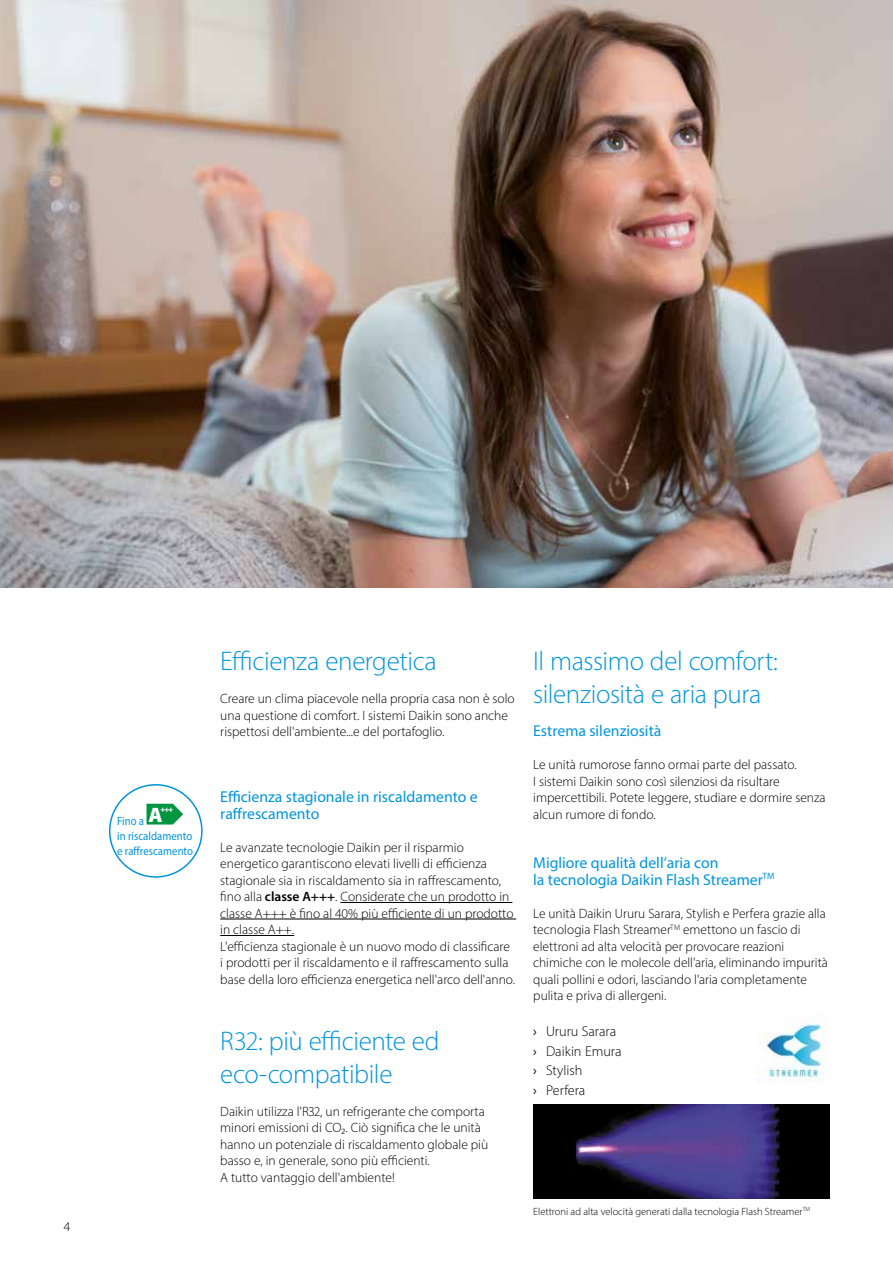
<style>
.page{position:relative;width:893px;height:1263px;background:#fff}
.page>*{position:absolute;margin:0;border:0;box-sizing:border-box;transform-origin:0 0}
.t1{font:300 27px/33px "Myriad Pro";letter-spacing:-.015em;color:#0095db}
.t2{font:15.75px/16.5px "Myriad Pro";color:#0095db}
.t3{font:300 14.25px/19.5px "Myriad Pro";color:#000}
.t4{font:300 13.5px/16.5px "Myriad Pro";color:#000}
.t5{font:12px/15px "Myriad Pro";color:#0095db;scale:.9 1}
.t6{font:300 10.5px "Myriad Pro";color:#000}
.t7{font:900 8.1px "Myriad Pro";color:#fff}
.s1{font-weight:600}
.s2{font-weight:400}
</style>
<div class="page">
<hr style="left:340px;top:902px;width:172px;height:1px;background:#000">
<hr style="left:220px;top:919px;width:296px;height:1px;background:#000">
<hr style="left:220px;top:935px;width:74px;height:1px;background:#000">
<img style="left:0;top:0;width:893px;height:588px">
<div style="left:109px;top:784px;width:94px;height:94px;border:2px solid #0095db;border-radius:50%"></div>
<svg style="left:147px;top:804px;width:36px;height:20px"></svg>
<img style="left:533px;top:1104px;width:296px;height:94px">
<img style="left:757px;top:1022px;width:69px;height:61px">
<p class="t4" style="left:64px;top:1218px;width:8px">4</p>
<p class="t5" style="left:117px;top:813px;width:52px">Fino a <sup>A</sup></p>
<p class="t7" style="left:161px;top:804px;width:14px">+++</p>
<p class="t5" style="left:117px;top:828px;width:86px">in riscaldamento e raffrescamento</p>
<h1 class="t1" style="left:220px;top:644px;width:218px">Efficienza energetica</h1>
<p class="t4" style="left:220px;top:690px;width:296px">Creare un clima piacevole nella propria casa non è solo una questione di comfort. I sistemi Daikin sono anche rispettosi dell'ambiente...e del portafoglio.</p>
<p class="t2" style="left:220px;top:788px;width:259px">Efficienza stagionale in riscaldamento e raffrescamento</p>
<p class="t4" style="left:220px;top:839px;width:296px">Le avanzate tecnologie Daikin per il risparmio energetico garantiscono elevati livelli di efficienza stagionale sia in riscaldamento sia in raffrescamento, fino alla <span class="s1">classe A+++</span>. Considerate che un prodotto in classe A+++ è fino al 40% più efficiente di un prodotto in classe A++.<br>L'efficienza stagionale è un nuovo modo di classificare i prodotti per il riscaldamento e il raffrescamento sulla base della loro efficienza energetica nell'arco dell'anno.</p>
<h1 class="t1" style="left:220px;top:1024px;width:221px">R32: più efficiente ed eco-compatibile</h1>
<p class="t4" style="left:220px;top:1103px;width:269px">Daikin utilizza l'R32, un refrigerante che comporta minori emissioni di CO2. Ciò significa che le unità hanno un potenziale di riscaldamento globale più basso e, in generale, sono più efficienti.<br>A tutto vantaggio dell'ambiente!</p>
<h1 class="t1" style="left:533px;top:644px;width:246px">Il massimo del comfort: silenziosità e aria pura</h1>
<p class="t2" style="left:533px;top:722px;width:130px">Estrema silenziosità</p>
<p class="t4" style="left:533px;top:756px;width:294px">Le unità rumorose fanno ormai parte del passato.<br>I sistemi Daikin sono così silenziosi da risultare impercettibili. Potete leggere, studiare e dormire senza alcun rumore di fondo.</p>
<p class="t2" style="left:533px;top:854px;width:243px">Migliore qualità dell’aria con<br>la tecnologia Daikin Flash Streamer<sup>TM</sup></p>
<p class="t4" style="left:533px;top:905px;width:296px">Le unità Daikin Ururu Sarara, Stylish e Perfera grazie alla tecnologia Flash Streamer<sup>TM</sup> emettono un fascio di elettroni ad alta velocità per provocare reazioni chimiche con le molecole dell'aria, eliminando impurità quali pollini e odori, lasciando l'aria completamente pulita e priva di allergeni.</p>
<p class="t3" style="left:533px;top:1021px;width:90px"><span class="s2">›</span> Ururu Sarara <span class="s2">›</span> Daikin Emura <span class="s2">›</span> Stylish<br><span class="s2">›</span> Perfera</p>
<p class="t6" style="left:533px;top:1205px;width:279px">Elettroni ad alta velocità generati dalla tecnologia Flash Streamer<sup>TM</sup></p>
</div>
